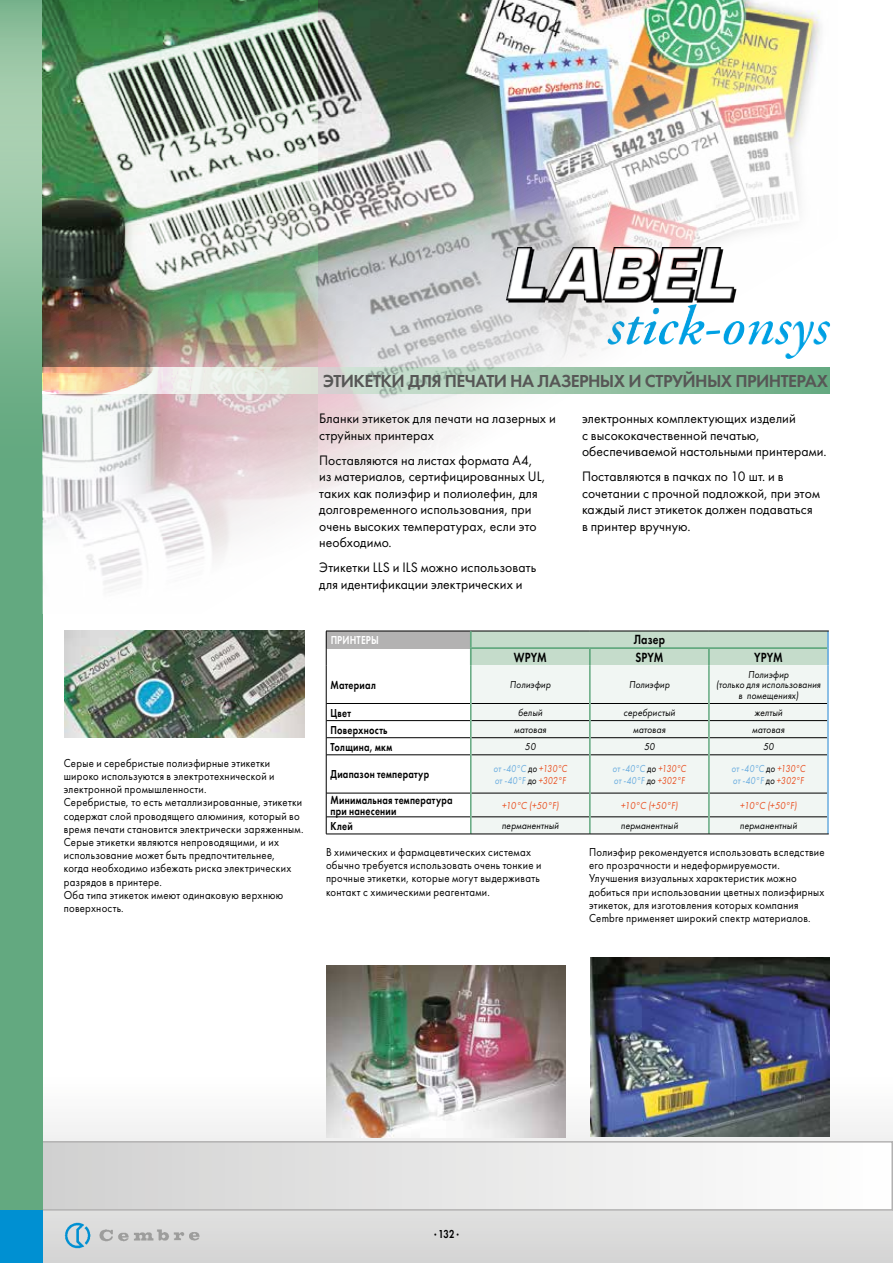
<style>
.page{position:relative;width:893px;height:1263px;background:#fff}
.page>*{position:absolute;margin:0;border:0;box-sizing:border-box;transform-origin:0 0}
.t1{font:18px "Futura Demi C";letter-spacing:-.03em;color:#575756}
.t2{font:14.25px/16.5px "Futura Book C";letter-spacing:.005em;color:#000;scale:.96 1}
.t3{font:13.8px "Futura Demi C";letter-spacing:.01em;color:#000;scale:.8 1}
.t4{font:12px/13.2px "Futura Book C";letter-spacing:.025em;color:#000;scale:.9 1}
.t5{font:12px/10.5px "Futura Demi C";letter-spacing:.025em;color:#000;scale:.8 1}
.t6{font:12px "Futura Demi C";letter-spacing:.01em;color:#fff;scale:.8 1}
.t7{font:italic 10.5px/10.5px "Futura Book C";letter-spacing:.015em;color:#000;text-align:center;scale:.9 1}
.t8{font:italic 10.5px/12.6px "Futura Book C";letter-spacing:.01em;color:#69acdf;scale:.83 1}
.t9{font:italic 10.5px "Futura Book C";letter-spacing:-.015em;color:#e95123;scale:.9 1}
.s1{color:#000}
.s2{color:#e95123}
</style>
<div class="page">
<svg style="left:43px;top:1074px;width:850px;height:189px"></svg>
<div style="left:42px;top:1142px;width:850px;height:68px;background:linear-gradient(to right,#d1d1d0,#fff)"></div>
<div style="left:41px;top:1141px;width:852px;height:69px;border:2px solid #b3b2b2"></div>
<svg style="left:892px;top:1141px;width:1px;height:69px"></svg>
<div style="left:0;top:0;width:43px;height:1263px;background:#63a980"></div>
<svg style="left:0;top:0;width:42px;height:388px;background:#92c2a0"></svg>
<div style="left:0;top:1210px;width:43px;height:53px;background:#0090d2"></div>
<img style="left:64px;top:1222px;width:29px;height:26px">
<img style="left:98px;top:1229px;width:102px;height:12px">
<img style="left:42px;top:0;width:788px;height:614px">
<svg style="left:43px;top:368px;width:786px;height:25px;background:#b8cdb6"></svg>
<div style="left:326px;top:631px;width:145px;height:17px;background:#b3b2b2"></div>
<div style="left:472px;top:665px;width:355px;height:169px;background:#f1f6f3"></div>
<hr style="left:326px;top:631px;width:145px;height:1px;background:#000">
<svg style="left:326px;top:631px;width:1px;height:34px"></svg>
<hr style="left:326px;top:703px;width:144px;height:1px;background:#000">
<hr style="left:472px;top:703px;width:117px;height:1px;background:#000">
<hr style="left:591px;top:703px;width:117px;height:1px;background:#000">
<hr style="left:710px;top:703px;width:117px;height:1px;background:#000">
<hr style="left:326px;top:720px;width:144px;height:1px;background:#000">
<hr style="left:472px;top:720px;width:117px;height:1px;background:#000">
<hr style="left:591px;top:720px;width:117px;height:1px;background:#000">
<hr style="left:710px;top:720px;width:117px;height:1px;background:#000">
<hr style="left:326px;top:737px;width:144px;height:1px;background:#000">
<hr style="left:472px;top:737px;width:117px;height:1px;background:#000">
<hr style="left:591px;top:737px;width:117px;height:1px;background:#000">
<hr style="left:710px;top:737px;width:117px;height:1px;background:#000">
<hr style="left:326px;top:754px;width:144px;height:1px;background:#000">
<hr style="left:472px;top:754px;width:117px;height:1px;background:#000">
<hr style="left:591px;top:754px;width:117px;height:1px;background:#000">
<hr style="left:710px;top:754px;width:117px;height:1px;background:#000">
<hr style="left:326px;top:793px;width:144px;height:1px;background:#000">
<hr style="left:472px;top:793px;width:117px;height:1px;background:#000">
<hr style="left:591px;top:793px;width:117px;height:1px;background:#000">
<hr style="left:710px;top:793px;width:117px;height:1px;background:#000">
<hr style="left:326px;top:816px;width:144px;height:1px;background:#000">
<hr style="left:472px;top:816px;width:117px;height:1px;background:#000">
<hr style="left:591px;top:816px;width:117px;height:1px;background:#000">
<hr style="left:710px;top:816px;width:117px;height:1px;background:#000">
<hr style="left:470px;top:665px;width:2px;height:38px;background:#63a980">
<hr style="left:589px;top:665px;width:2px;height:38px;background:#63a980">
<hr style="left:708px;top:665px;width:2px;height:38px;background:#63a980">
<svg style="left:470px;top:703px;width:2px;height:52px"></svg>
<svg style="left:589px;top:703px;width:2px;height:52px"></svg>
<svg style="left:708px;top:703px;width:2px;height:52px"></svg>
<hr style="left:470px;top:755px;width:2px;height:38px;background:#63a980">
<hr style="left:589px;top:755px;width:2px;height:38px;background:#63a980">
<hr style="left:708px;top:755px;width:2px;height:38px;background:#63a980">
<hr style="left:470px;top:793px;width:2px;height:24px;background:#63a980">
<hr style="left:589px;top:793px;width:2px;height:24px;background:#63a980">
<hr style="left:708px;top:793px;width:2px;height:24px;background:#63a980">
<svg style="left:470px;top:817px;width:2px;height:17px"></svg>
<svg style="left:589px;top:817px;width:2px;height:17px"></svg>
<svg style="left:708px;top:817px;width:2px;height:17px"></svg>
<svg style="left:827px;top:817px;width:2px;height:17px"></svg>
<div style="left:470px;top:631px;width:359px;height:34px;background:#c5dccb"></div>
<hr style="left:470px;top:647px;width:120px;height:2px;background:#63a980">
<hr style="left:590px;top:647px;width:119px;height:2px;background:#63a980">
<hr style="left:709px;top:647px;width:118px;height:2px;background:#63a980">
<hr style="left:326px;top:665px;width:1px;height:38px;background:#000">
<svg style="left:326px;top:703px;width:1px;height:52px"></svg>
<hr style="left:326px;top:755px;width:1px;height:38px;background:#000">
<svg style="left:326px;top:793px;width:1px;height:41px"></svg>
<hr style="left:827px;top:665px;width:2px;height:38px;background:#69acdf">
<svg style="left:827px;top:703px;width:2px;height:52px"></svg>
<hr style="left:827px;top:755px;width:2px;height:38px;background:#69acdf">
<hr style="left:827px;top:793px;width:2px;height:24px;background:#69acdf">
<hr style="left:326px;top:834px;width:145px;height:1px;background:#000">
<hr style="left:471px;top:834px;width:119px;height:1px;background:#000">
<hr style="left:590px;top:834px;width:119px;height:1px;background:#000">
<hr style="left:709px;top:834px;width:120px;height:1px;background:#000">
<img style="left:600px;top:247px;width:136px;height:56px">
<img style="left:64px;top:631px;width:241px;height:107px">
<img style="left:326px;top:965px;width:239px;height:172px">
<img style="left:590px;top:957px;width:240px;height:180px">
<h1 class="t1" style="left:323px;top:371px;width:507px">ЭТИКЕТКИ ДЛЯ ПЕЧАТИ НА ЛАЗЕРНЫХ И СТРУЙНЫХ ПРИНТЕРАХ</h1>
<p class="t2" style="left:319px;top:410px;width:248px">Бланки этикеток для печати на лазерных и струйных принтерах</p>
<p class="t2" style="left:319px;top:452px;width:237px">Поставляются на листах формата А4, из материалов, сертифицированных UL, таких как полиэфир и полиолефин, для долговременного использования, при очень высоких температурах, если это необходимо.</p>
<p class="t2" style="left:319px;top:559px;width:227px">Этикетки LLS и ILS можно использовать для идентификации электрических и</p>
<p class="t2" style="left:582px;top:410px;width:256px">электронных комплектующих изделий<br>с высококачественной печатью, обеспечиваемой настольными принтерами.</p>
<p class="t2" style="left:582px;top:468px;width:249px">Поставляются в пачках по 10 шт. и в сочетании с прочной подложкой, при этом каждый лист этикеток должен подаваться в принтер вручную.</p>
<p class="t4" style="left:64px;top:756px;width:268px">Серые и серебристые полиэфирные этикетки широко используются в электротехнической и электронной промышленности.<br>Серебристые, то есть металлизированные, этикетки содержат слой проводящего алюминия, который во время печати становится электрически заряженным.<br>Серые этикетки являются непроводящими, и их использование может быть предпочтительнее,<br>когда необходимо избежать риска электрических разрядов в принтере.<br>Оба типа этикеток имеют одинаковую верхнюю поверхность.</p>
<p class="t6" style="left:331px;top:633px;width:62px">ПРИНТЕРЫ</p>
<p class="t3" style="left:634px;top:632px;width:41px">Лазер</p>
<p class="t3" style="left:514px;top:649px;width:42px">WPYM</p>
<p class="t3" style="left:635px;top:649px;width:36px">SPYM</p>
<p class="t3" style="left:754px;top:649px;width:37px">YPYM</p>
<p class="t5" style="left:331px;top:679px;width:58px">Материал</p>
<p class="t7" style="left:510px;top:680px;width:47px">Полиэфир</p>
<p class="t7" style="left:629px;top:680px;width:47px">Полиэфир</p>
<p class="t7" style="left:716px;top:669px;width:118px">Полиэфир<br>(только для использования в помещениях)</p>
<p class="t5" style="left:331px;top:707px;width:27px">Цвет</p>
<p class="t7" style="left:518px;top:707px;width:29px">белый</p>
<p class="t7" style="left:624px;top:707px;width:59px">серебристый</p>
<p class="t7" style="left:754px;top:707px;width:33px">желтый</p>
<p class="t5" style="left:331px;top:724px;width:73px">Поверхность</p>
<p class="t7" style="left:514px;top:724px;width:37px">матовая</p>
<p class="t7" style="left:633px;top:724px;width:37px">матовая</p>
<p class="t7" style="left:752px;top:724px;width:37px">матовая</p>
<p class="t5" style="left:331px;top:741px;width:79px">Толщина, мкм</p>
<p class="t7" style="left:525px;top:742px;width:13px">50</p>
<p class="t7" style="left:644px;top:742px;width:13px">50</p>
<p class="t7" style="left:763px;top:742px;width:13px">50</p>
<p class="t5" style="left:331px;top:769px;width:125px">Диапазон температур</p>
<p class="t8" style="left:493px;top:762px;width:90px">от -40°C <span class="s1">до</span> <span class="s2">+130°C </span>от -40°F <span class="s1">до</span> <span class="s2">+302°F</span></p>
<p class="t8" style="left:612px;top:762px;width:90px">от -40°C <span class="s1">до</span> <span class="s2">+130°C </span>от -40°F <span class="s1">до</span> <span class="s2">+302°F</span></p>
<p class="t8" style="left:732px;top:762px;width:90px">от -40°C <span class="s1">до</span> <span class="s2">+130°C </span>от -40°F <span class="s1">до</span> <span class="s2">+302°F</span></p>
<p class="t5" style="left:331px;top:795px;width:154px">Минимальная температура при нанесении</p>
<p class="t9" style="left:502px;top:800px;width:65px">+10°C (+50°F)</p>
<p class="t9" style="left:621px;top:800px;width:65px">+10°C (+50°F)</p>
<p class="t9" style="left:740px;top:800px;width:65px">+10°C (+50°F)</p>
<p class="t5" style="left:331px;top:821px;width:29px">Клей</p>
<p class="t7" style="left:502px;top:821px;width:65px">перманентный</p>
<p class="t7" style="left:621px;top:821px;width:65px">перманентный</p>
<p class="t7" style="left:740px;top:821px;width:65px">перманентный</p>
<p class="t4" style="left:326px;top:845px;width:241px">В химических и фармацевтических системах обычно требуется использовать очень тонкие и прочные этикетки, которые могут выдерживать контакт с химическими реагентами.</p>
<p class="t4" style="left:589px;top:845px;width:263px">Полиэфир рекомендуется использовать вследствие его прозрачности и недеформируемости.<br>Улучшения визуальных характеристик можно добиться при использовании цветных полиэфирных этикеток, для изготовления которых компания Cembre применяет широкий спектр материалов.</p>
<p class="t5" style="left:434px;top:1229px;width:32px">· 132 ·</p>
</div>
